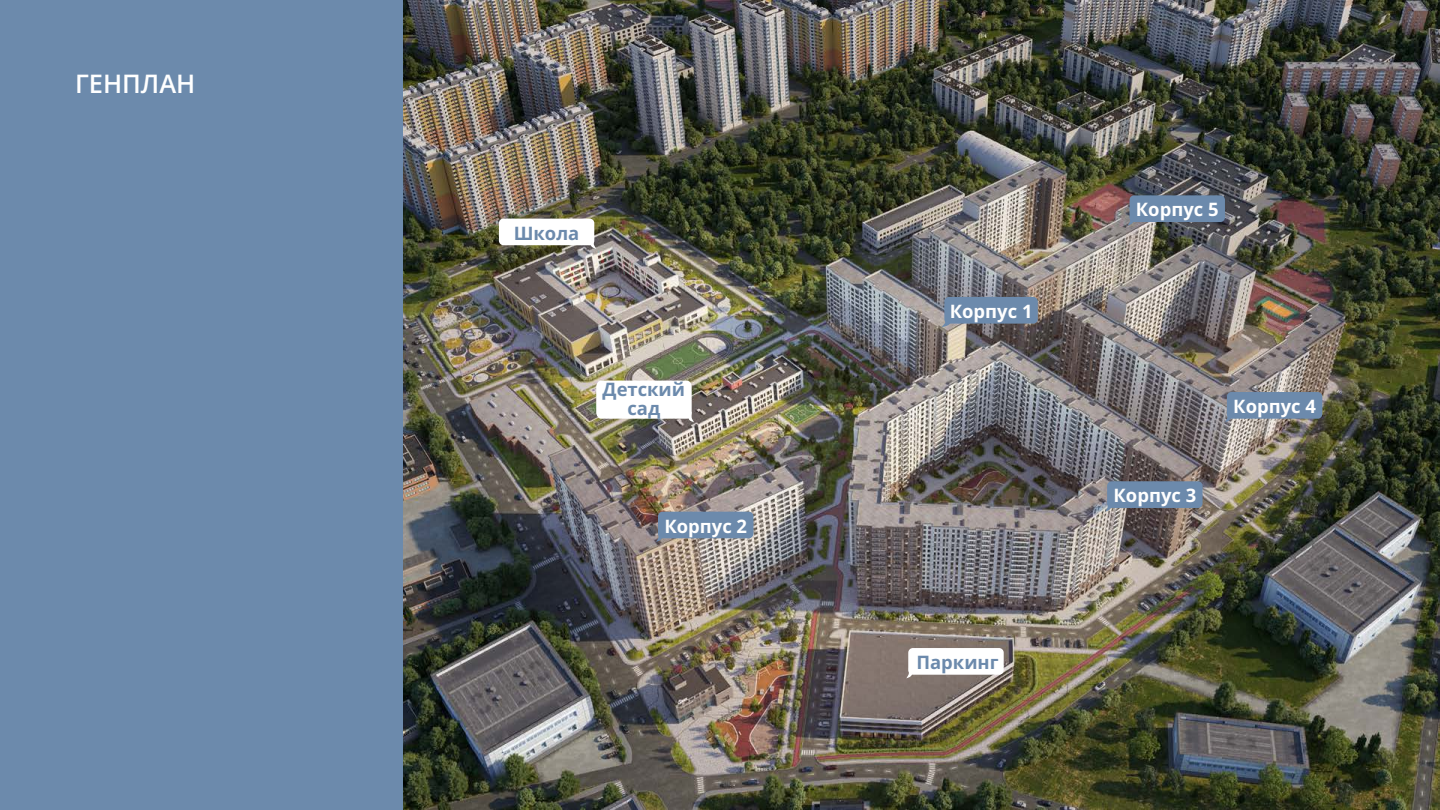
<style>
.page{position:relative;width:1440px;height:810px;background:#fff}
.page>*{position:absolute;margin:0;border:0;box-sizing:border-box;transform-origin:0 0}
.t1{font:600 25.5px "Open Sans";color:#fff}
.t2{font:700 18.45px "Open Sans";color:#fff}
.t3{font:700 18.45px/18.5px "Open Sans";color:#6c8aac;text-align:center}
</style>
<div class="page">
<img style="left:402px;top:0;width:1038px;height:810px">
<div style="left:499px;top:219px;width:95px;height:26px;background:#fff;border-radius:5px"></div>
<svg style="left:590px;top:238px;width:6px;height:11px"></svg>
<svg style="left:596px;top:381px;width:98px;height:41px"></svg>
<div style="left:908px;top:648px;width:96px;height:27px;background:#fff;border-radius:5px"></div>
<svg style="left:906px;top:668px;width:7px;height:10px"></svg>
<div style="left:658px;top:512px;width:95px;height:26px;background:#6c8aac;border-radius:5px"></div>
<svg style="left:656px;top:531px;width:6px;height:11px"></svg>
<div style="left:1130px;top:195px;width:95px;height:27px;background:#6c8aac;border-radius:5px"></div>
<svg style="left:1128px;top:215px;width:6px;height:11px"></svg>
<div style="left:1227px;top:392px;width:95px;height:27px;background:#6c8aac;border-radius:5px"></div>
<svg style="left:1225px;top:412px;width:6px;height:10px"></svg>
<div style="left:1107px;top:481px;width:96px;height:27px;background:#6c8aac;border-radius:5px"></div>
<svg style="left:1105px;top:501px;width:6px;height:11px"></svg>
<div style="left:944px;top:297px;width:94px;height:27px;background:#6c8aac;border-radius:5px"></div>
<svg style="left:941px;top:317px;width:10px;height:10px"></svg>
<div style="left:0;top:0;width:402px;height:810px;background:#6c8aac"></div>
<h1 class="t1" style="left:75px;top:66px;width:122px">ГЕНПЛАН</h1>
<p class="t3" style="left:514px;top:223px;width:67px">Школа</p>
<p class="t3" style="left:603px;top:380px;width:84px">Детский сад</p>
<p class="t2" style="left:664px;top:513px;width:84px">Корпус 2</p>
<p class="t2" style="left:950px;top:299px;width:84px">Корпус 1</p>
<p class="t3" style="left:916px;top:653px;width:84px">Паркинг</p>
<p class="t2" style="left:1136px;top:197px;width:84px">Корпус 5</p>
<p class="t2" style="left:1114px;top:483px;width:84px">Корпус 3</p>
<p class="t2" style="left:1233px;top:394px;width:84px">Корпус 4</p>
</div>
